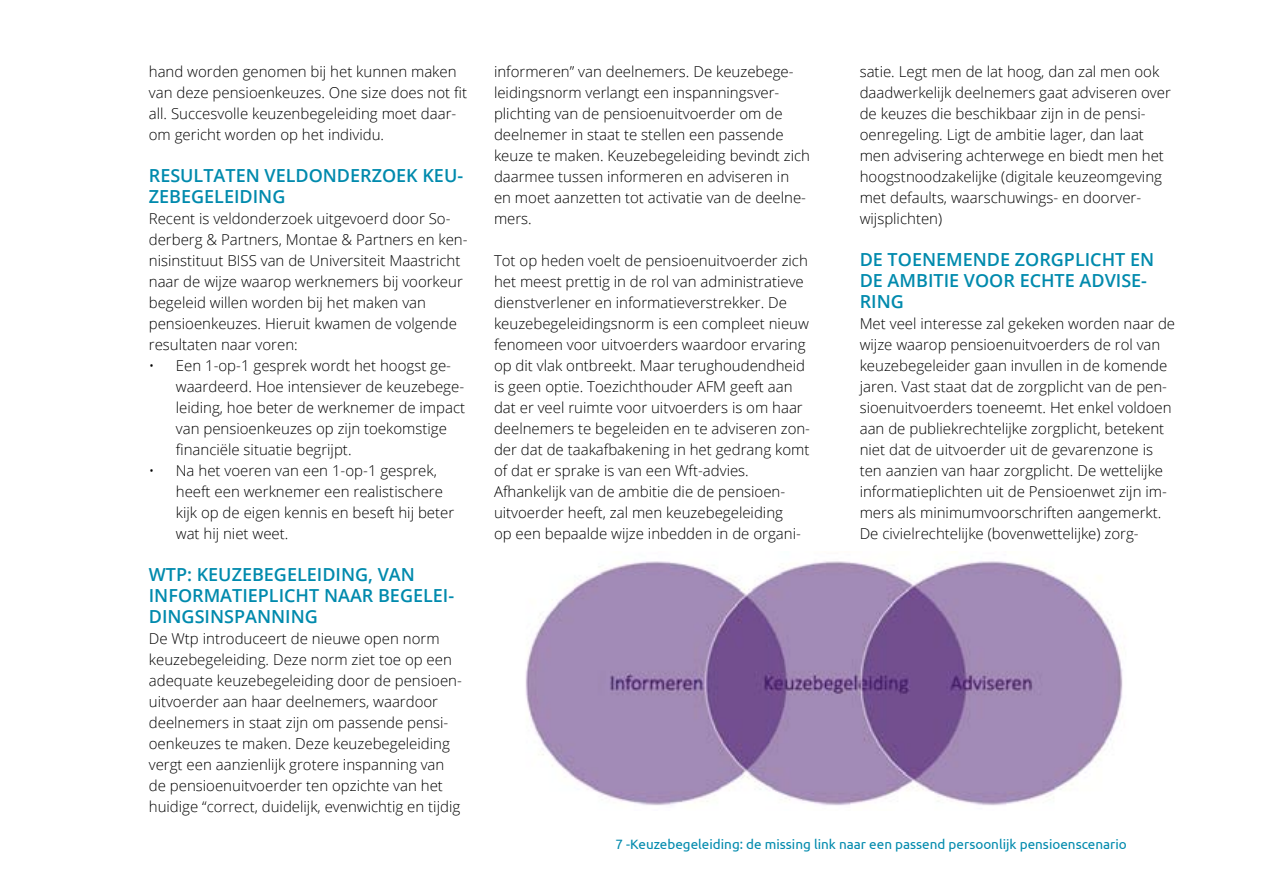
<style>
.page{position:relative;width:1263px;height:893px;background:#fff}
.page>*{position:absolute;margin:0;border:0;box-sizing:border-box;transform-origin:0 0}
.t1{font:600 18px/21px "Open Sans";color:#008aad}
.t2{font:300 15px/21px "Open Sans";color:#000}
.t3{font:13.5px "Ubuntu";color:#008aad}
</style>
<div class="page">
<img style="left:525px;top:561px;width:598px;height:245px">
<p class="t2" style="left:149px;top:60px;width:320px">hand worden genomen bij het kunnen maken van deze pensioenkeuzes. One size does not fit all. Succesvolle keuzenbegeleiding moet daar&shy;om gericht worden op het individu.</p>
<p class="t1" style="left:149px;top:164px;width:316px">RESULTATEN VELDONDERZOEK KEU-<br>ZEBEGELEIDING</p>
<p class="t2" style="left:149px;top:207px;width:320px">Recent is veldonderzoek uitgevoerd door So&shy;derberg &amp; Partners, Montae &amp; Partners en ken&shy;nisinstituut BISS van de Universiteit Maastricht naar de wijze waarop werknemers bij voorkeur begeleid willen worden bij het maken van pensioenkeuzes. Hieruit kwamen de volgende resultaten naar voren:</p>
<p class="t2" style="left:176px;top:354px;width:291px;text-indent:-27px">• Een 1-op-1 gesprek wordt het hoogst ge&shy;waardeerd. Hoe intensiever de keuzebege&shy;leiding, hoe beter de werknemer de impact van pensioenkeuzes op zijn toekomstige financiële situatie begrijpt.</p>
<p class="t2" style="left:176px;top:459px;width:280px;text-indent:-27px">• Na het voeren van een 1-op-1 gesprek, heeft een werknemer een realistischere kijk op de eigen kennis en beseft hij beter wat hij niet weet.</p>
<p class="t1" style="left:149px;top:563px;width:307px">WTP: KEUZEBEGELEIDING, VAN<br>INFORMATIEPLICHT NAAR BEGELEI-<br>DINGSINSPANNING</p>
<p class="t2" style="left:149px;top:627px;width:315px">De Wtp introduceert de nieuwe open norm keuzebegeleiding. Deze norm ziet toe op een adequate keuzebegeleiding door de pensioen&shy;uitvoerder aan haar deelnemers, waardoor deelnemers in staat zijn om passende pensi&shy;oenkeuzes te maken. Deze keuzebegeleiding vergt een aanzienlijk grotere inspanning van de pensioenuitvoerder ten opzichte van het huidige “correct, duidelijk, evenwichtig en tijdig</p>
<p class="t2" style="left:494px;top:60px;width:318px">informeren” van deelnemers. De keuzebege&shy;leidingsnorm verlangt een inspanningsver&shy;plichting van de pensioenuitvoerder om de deelnemer in staat te stellen een passende keuze te maken. Keuzebegeleiding bevindt zich daarmee tussen informeren en adviseren in<br>en moet aanzetten tot activatie van de deelne&shy;mers.</p>
<p class="t2" style="left:494px;top:249px;width:318px">Tot op heden voelt de pensioenuitvoerder zich het meest prettig in de rol van administratieve dienstverlener en informatieverstrekker. De keuzebegeleidingsnorm is een compleet nieuw fenomeen voor uitvoerders waardoor ervaring op dit vlak ontbreekt. Maar terughoudendheid is geen optie. Toezichthouder AFM geeft aan dat er veel ruimte voor uitvoerders is om haar deelnemers te begeleiden en te adviseren zon&shy;der dat de taakafbakening in het gedrang komt of dat er sprake is van een Wft-advies.<br>Afhankelijk van de ambitie die de pensioen&shy;uitvoerder heeft, zal men keuzebegeleiding<br>op een bepaalde wijze inbedden in de organi-</p>
<p class="t2" style="left:860px;top:60px;width:313px">satie. Legt men de lat hoog, dan zal men ook daadwerkelijk deelnemers gaat adviseren over de keuzes die beschikbaar zijn in de pensi&shy;oenregeling. Ligt de ambitie lager, dan laat men advisering achterwege en biedt men het hoogstnoodzakelijke (digitale keuzeomgeving met defaults, waarschuwings- en doorver&shy;wijsplichten)</p>
<p class="t1" style="left:860px;top:248px;width:296px">DE TOENEMENDE ZORGPLICHT EN<br>DE AMBITIE VOOR ECHTE ADVISE-<br>RING</p>
<p class="t2" style="left:860px;top:312px;width:317px">Met veel interesse zal gekeken worden naar de wijze waarop pensioenuitvoerders de rol van keuzebegeleider gaan invullen in de komende jaren. Vast staat dat de zorgplicht van de pen&shy;sioenuitvoerders toeneemt. Het enkel voldoen aan de publiekrechtelijke zorgplicht, betekent niet dat de uitvoerder uit de gevarenzone is ten aanzien van haar zorgplicht. De wettelijke informatieplichten uit de Pensioenwet zijn im&shy;mers als minimumvoorschriften aangemerkt.<br>De civielrechtelijke (bovenwettelijke) zorg-</p>
<p class="t3" style="left:615px;top:836px;width:513px">7 -Keuzebegeleiding: de missing link naar een passend persoonlijk pensioenscenario</p>
</div>
